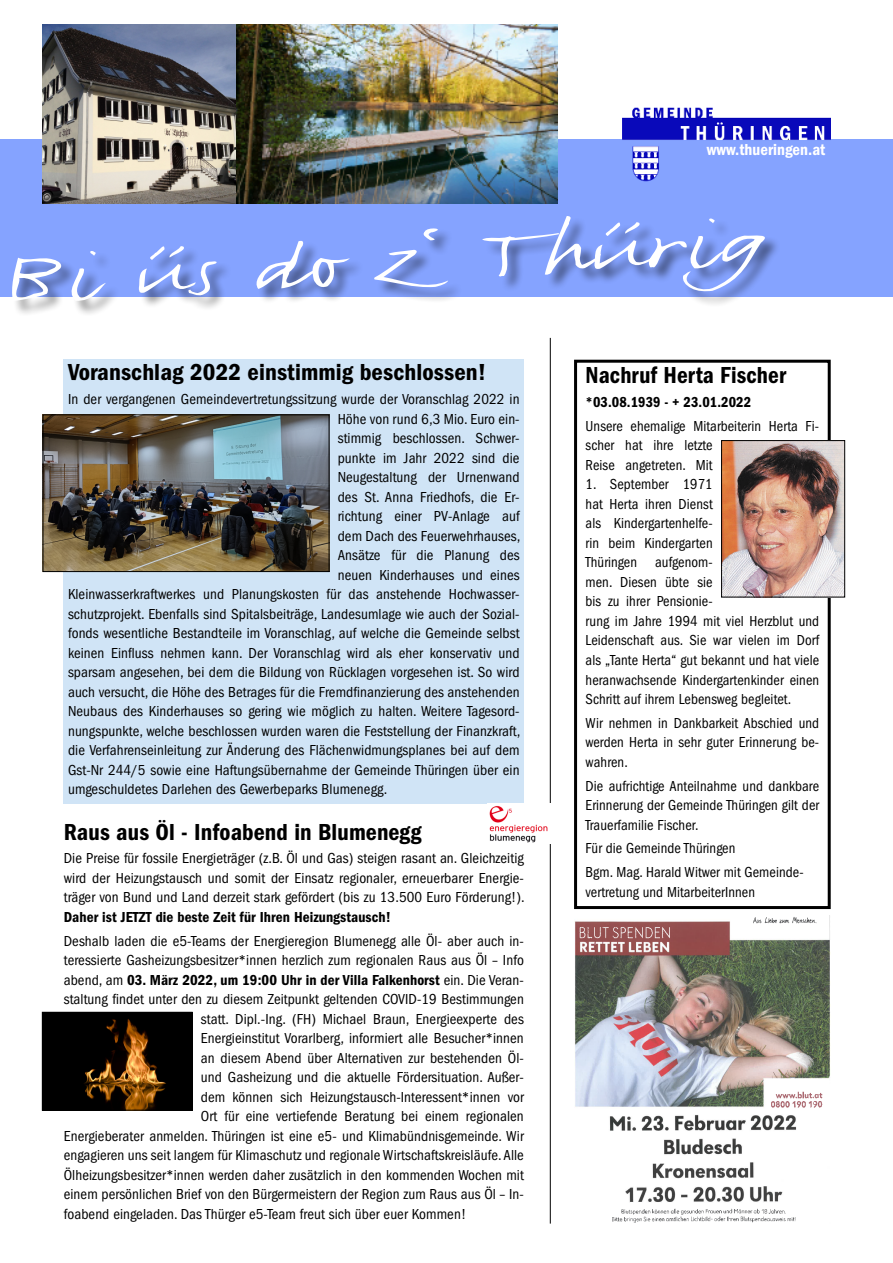
<style>
.page{position:relative;width:893px;height:1263px;background:#fff}
.page>*{position:absolute;margin:0;border:0;box-sizing:border-box;transform-origin:0 0}
.t1{font:24px "ITC Franklin Gothic Std Dm Cd";letter-spacing:.005em;color:#000}
.t2{font:16.5px "ITC Franklin Gothic Std Dm Cd";letter-spacing:.005em;color:#fff}
.t3{font:condensed 15px/19.5px "ITC Franklin Gothic Std";letter-spacing:.005em;color:#000}
.t4{font:15px "ITC Franklin Gothic Std Dm Cd";letter-spacing:.005em;color:#000}
.s1{font-family:"ITC Franklin Gothic Std";font-stretch:condensed}
</style>
<div class="page">
<div style="left:0;top:139px;width:893px;height:157px;background:#85a3ff"></div>
<img style="left:622px;top:107px;width:209px;height:75px">
<img style="left:42px;top:24px;width:515px;height:180px">
<div style="left:13px;top:217px;width:768px;height:100px;background:#000;opacity:.5"></div>
<svg style="left:5px;top:216px;width:768px;height:90px"></svg>
<hr style="left:550px;top:338px;width:1px;height:885px;background:#000">
<div style="left:64px;top:360px;width:460px;height:444px;background:#d0e4f6"></div>
<img style="left:45px;top:417px;width:282px;height:153px">
<div style="left:43px;top:415px;width:286px;height:157px;border:1px solid #000"></div>
<img style="left:574px;top:915px;width:257px;height:308px">
<img style="left:770px;top:1092px;width:52px;height:15px">
<svg style="left:773px;top:1100px;width:3px;height:5px"></svg>
<img style="left:786px;top:1068px;width:14px;height:8px">
<img style="left:611px;top:1208px;width:185px;height:14px">
<svg style="left:813px;top:1101px;width:9px;height:5px"></svg>
<img style="left:752px;top:917px;width:65px;height:6px">
<img style="left:580px;top:927px;width:90px;height:11px">
<div style="left:574px;top:360px;width:257px;height:549px;border:3px solid #000"></div>
<img style="left:723px;top:442px;width:120px;height:153px">
<div style="left:721px;top:440px;width:124px;height:157px;border:1px solid #000"></div>
<img style="left:489px;top:805px;width:59px;height:38px">
<img style="left:44px;top:1014px;width:146px;height:94px">
<div style="left:42px;top:1012px;width:150px;height:98px;border:1px solid #000"></div>
<p class="t2" style="left:707px;top:140px;width:120px">www.thueringen.at</p>
<h1 class="t1" style="left:68px;top:359px;width:420px">Voranschlag 2022 einstimmig beschlossen!</h1>
<p class="t3" style="left:68px;top:390px;width:453px">In der vergangenen Gemeindevertretungssitzung wurde der Voranschlag 2022 in</p>
<p class="t3" style="left:338px;top:409px;width:183px">Höhe von rund 6,3 Mio. Euro ein-</p>
<p class="t3" style="left:338px;top:429px;width:183px">stimmig beschlossen. Schwer-</p>
<p class="t3" style="left:338px;top:448px;width:183px">punkte im Jahr 2022 sind die</p>
<p class="t3" style="left:338px;top:468px;width:183px">Neugestaltung der Urnenwand</p>
<p class="t3" style="left:338px;top:487px;width:183px">des St. Anna Friedhofs, die Er-</p>
<p class="t3" style="left:338px;top:507px;width:183px">richtung einer PV-Anlage auf</p>
<p class="t3" style="left:338px;top:526px;width:184px">dem Dach des Feuerwehrhauses,</p>
<p class="t3" style="left:338px;top:546px;width:183px">Ansätze für die Planung des</p>
<p class="t3" style="left:338px;top:565px;width:183px">neuen Kinderhauses und eines</p>
<p class="t3" style="left:68px;top:585px;width:453px">Kleinwasserkraftwerkes und Planungskosten für das anstehende Hochwasser-</p>
<p class="t3" style="left:68px;top:604px;width:453px">schutzprojekt. Ebenfalls sind Spitalsbeiträge, Landesumlage wie auch der Sozial-</p>
<p class="t3" style="left:68px;top:624px;width:453px">fonds wesentliche Bestandteile im Voranschlag, auf welche die Gemeinde selbst</p>
<p class="t3" style="left:68px;top:643px;width:453px">keinen Einfluss nehmen kann. Der Voranschlag wird als eher konservativ und</p>
<p class="t3" style="left:68px;top:663px;width:453px">sparsam angesehen, bei dem die Bildung von Rücklagen vorgesehen ist. So wird</p>
<p class="t3" style="left:68px;top:682px;width:453px">auch versucht, die Höhe des Betrages für die Fremdfinanzierung des anstehenden</p>
<p class="t3" style="left:68px;top:702px;width:453px">Neubaus des Kinderhauses so gering wie möglich zu halten. Weitere Tagesord-</p>
<p class="t3" style="left:68px;top:721px;width:454px">nungspunkte, welche beschlossen wurden waren die Feststellung der Finanzkraft,</p>
<p class="t3" style="left:68px;top:741px;width:453px">die Verfahrenseinleitung zur Änderung des Flächenwidmungsplanes bei auf dem</p>
<p class="t3" style="left:68px;top:760px;width:453px">Gst-Nr 244/5 sowie eine Haftungsübernahme der Gemeinde Thüringen über ein</p>
<p class="t3" style="left:68px;top:780px;width:321px">umgeschuldetes Darlehen des Gewerbeparks Blumenegg.</p>
<h1 class="t1" style="left:64px;top:818px;width:359px">Raus aus Öl - Infoabend in Blumenegg</h1>
<p class="t3" style="left:64px;top:849px;width:462px;text-align:justify">Die Preise für fossile Energieträger (z.B. Öl und Gas) steigen rasant an. Gleichzeitig wird der Heizungstausch und somit der Einsatz regionaler, erneuerbarer Energie&shy;träger von Bund und Land derzeit stark gefördert (bis zu 13.500 Euro Förderung!).</p>
<p class="t4" style="left:64px;top:908px;width:329px">Daher ist JETZT die beste Zeit für Ihren Heizungstausch!</p>
<p class="t3" style="left:64px;top:931px;width:462px">Deshalb laden die e5-Teams der Energieregion Blumenegg alle Öl- aber auch in&shy;teressierte Gasheizungsbesitzer*innen herzlich zum regionalen Raus aus Öl – Info</p>
<p class="t4" style="left:64px;top:971px;width:462px"><span class="s1">abend, am</span> 03. März 2022, um 19:00 Uhr in der Villa Falkenhorst <span class="s1">ein. Die Veran-</span></p>
<p class="t3" style="left:64px;top:989px;width:462px">staltung findet unter den zu diesem Zeitpunkt geltenden COVID-19 Bestimmungen</p>
<p class="t3" style="left:201px;top:1009px;width:324px">statt. Dipl.-Ing. (FH) Michael Braun, Energieexperte des</p>
<p class="t3" style="left:201px;top:1028px;width:324px">Energieinstitut Vorarlberg, informiert alle Besucher*innen</p>
<p class="t3" style="left:201px;top:1048px;width:324px">an diesem Abend über Alternativen zur bestehenden Öl-</p>
<p class="t3" style="left:201px;top:1067px;width:324px">und Gasheizung und die aktuelle Fördersituation. Außer-</p>
<p class="t3" style="left:201px;top:1087px;width:324px">dem können sich Heizungstausch-Interessent*innen vor</p>
<p class="t3" style="left:201px;top:1106px;width:324px">Ort für eine vertiefende Beratung bei einem regionalen</p>
<p class="t3" style="left:64px;top:1126px;width:462px">Energieberater anmelden. Thüringen ist eine e5- und Klimabündnisgemeinde. Wir</p>
<p class="t3" style="left:64px;top:1145px;width:462px">engagieren uns seit langem für Klimaschutz und regionale Wirtschaftskreisläufe. Alle</p>
<p class="t3" style="left:64px;top:1165px;width:462px">Ölheizungsbesitzer*innen werden daher zusätzlich in den kommenden Wochen mit</p>
<p class="t3" style="left:64px;top:1184px;width:462px">einem persönlichen Brief von den Bürgermeistern der Region zum Raus aus Öl – In-</p>
<p class="t3" style="left:64px;top:1204px;width:404px">foabend eingeladen. Das Thürger e5-Team freut sich über euer Kommen!</p>
<h1 class="t1" style="left:586px;top:362px;width:202px">Nachruf Herta Fischer</h1>
<p class="t4" style="left:586px;top:394px;width:167px">*03.08.1939 - + 23.01.2022</p>
<p class="t3" style="left:586px;top:416px;width:235px">Unsere ehemalige Mitarbeiterin Herta Fi&shy;scher hat ihre letzte<br>Reise angetreten. Mit</p>
<p class="t3" style="left:586px;top:475px;width:235px">1. September 1971<br>hat Herta ihren Dienst<br>als Kindergartenhelfe-<br>rin beim Kindergarten<br>Thüringen aufgenom-<br>men. Diesen übte sie<br>bis zu ihrer Pensionie-<br>rung im Jahre 1994 mit viel Herzblut und<br>Leidenschaft aus. Sie war vielen im Dorf als „Tante Herta“ gut bekannt und hat viele heranwachsende Kindergartenkinder einen<br>Schritt auf ihrem Lebensweg begleitet.</p>
<p class="t3" style="left:586px;top:713px;width:235px;text-align:justify">Wir nehmen in Dankbarkeit Abschied und werden Herta in sehr guter Erinnerung be&shy;wahren.</p>
<p class="t3" style="left:586px;top:776px;width:235px;text-align:justify">Die aufrichtige Anteilnahme und dankbare Erinnerung der Gemeinde Thüringen gilt der Trauerfamilie Fischer.</p>
<p class="t3" style="left:586px;top:836px;width:220px;line-height:23.9px">Für die Gemeinde Thüringen<br>Bgm. Mag. Harald Witwer mit Gemeinde-</p>
<p class="t3" style="left:586px;top:882px;width:171px">vertretung und MitarbeiterInnen</p>
</div>
